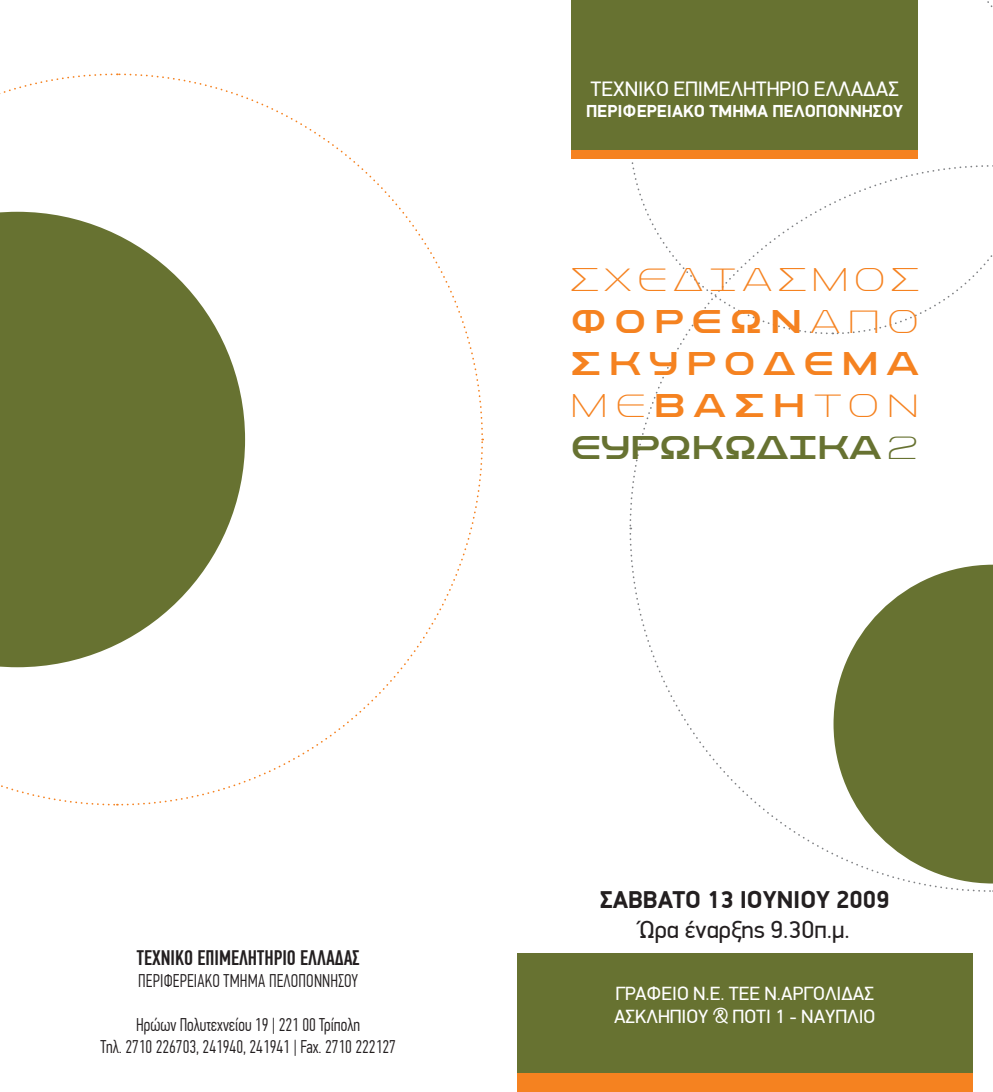
<style>
.page{position:relative;width:993px;height:1092px;background:#fff}
.page>*{position:absolute;margin:0;border:0;box-sizing:border-box;transform-origin:0 0}
.t1{font:700 35px/42px "PF Baseline Pro";letter-spacing:.215em;color:#f58220;text-align:justify}
.t2{font:700 35px/42px "PF Baseline Pro";letter-spacing:-.02em;color:#677231;text-align:right}
.t3{font:700 24.5px "PF Din Display";color:#231f20}
.t4{font:24.5px "PF Din Display";color:#231f20}
.t5{font:500 21px "PF Din Text Comp Pro";color:#231f20}
.t6{font:21px "PF Din Display";color:#fff}
.t7{font:19.25px/23.1px "PF Din Display";color:#fff}
.t8{font:300 18.38px/22.1px "PF Din Text Comp Pro";color:#231f20;text-align:center}
.t9{font:700 17.5px "PF Din Display";color:#fff}
.s1{font-weight:100}
.s2{color:#f58220}
.s3{font-weight:100;color:#f58220}
</style>
<div class="page">
<svg style="left:631px;top:0;width:362px;height:335px"></svg>
<svg style="left:121px;top:440px;width:363px;height:366px"></svg>
<svg style="left:118px;top:73px;width:365px;height:363px"></svg>
<svg style="left:0;top:212px;width:245px;height:455px;fill:#677231"></svg>
<svg style="left:833px;top:564px;width:159px;height:319px;fill:#677231"></svg>
<div style="left:571px;top:0;width:346px;height:159px;background:#f58220"></div>
<div style="left:571px;top:0;width:346px;height:149px;background:#677231"></div>
<div style="left:517px;top:952px;width:454px;height:139px;background:#677231"></div>
<div style="left:517px;top:1072px;width:454px;height:19px;background:#f58220"></div>
<p class="t5" style="left:137px;top:945px;width:224px">Τεχνικό Επιμελητή ριο Ελλάδας</p>
<p class="t8" style="left:138px;top:969px;width:221px">Περιφερειακό Τμήμα Πελοποννήσου</p>
<p class="t8" style="left:101px;top:1013px;width:297px">Ηρώων Πολυτεχνείου 19 | 221 00 Τρίπολη<br>Τηλ. 2710 226703, 241940, 241941 | Fax. 2710 222127</p>
<p class="t6" style="left:590px;top:76px;width:310px">Τεχνικό Επιμελητή ριο Ελλάδας</p>
<p class="t9" style="left:586px;top:101px;width:230px">Περιφερειακό Τμήμα Πελοπο</p>
<p class="t9" style="left:838px;top:101px;width:66px">ννήσου</p>
<h1 class="t1" style="left:570px;top:259px;width:350px"><span class="s1">Σχεδιασμός </span>Φορέων<span class="s1">από </span>Σκυρό δε μα <span class="s1">με</span>βάσ</h1>
<h1 class="t2" style="left:570px;top:385px;width:350px"><span class="s2">η</span><span class="s3">το ν<br></span>Ευρωκώδικα <span class="s1">2</span></h1>
<h2 class="t3" style="left:600px;top:884px;width:154px">Σάββατο 13 ΙΟΥΝΙΟΥ</h2>
<h2 class="t3" style="left:836px;top:884px;width:55px">2009</h2>
<h2 class="t4" style="left:639px;top:914px;width:212px">Ώρα έναρξης 9.30π.μ.</h2>
<p class="t7" style="left:614px;top:981px;width:210px">ΓΡΑΦΕΙΟ Ν.Ε. ΤΕΕ Ν.ΑΡΓΟΛΙΔΑΣ<br>ΑΣΚΛΗΠΙΟ</p>
<p class="t7" style="left:698px;top:1004px;width:148px">Υ &amp; ΠΟΤΙ 1 - ΝΑΥΠΛΙΟ</p>
</div>
